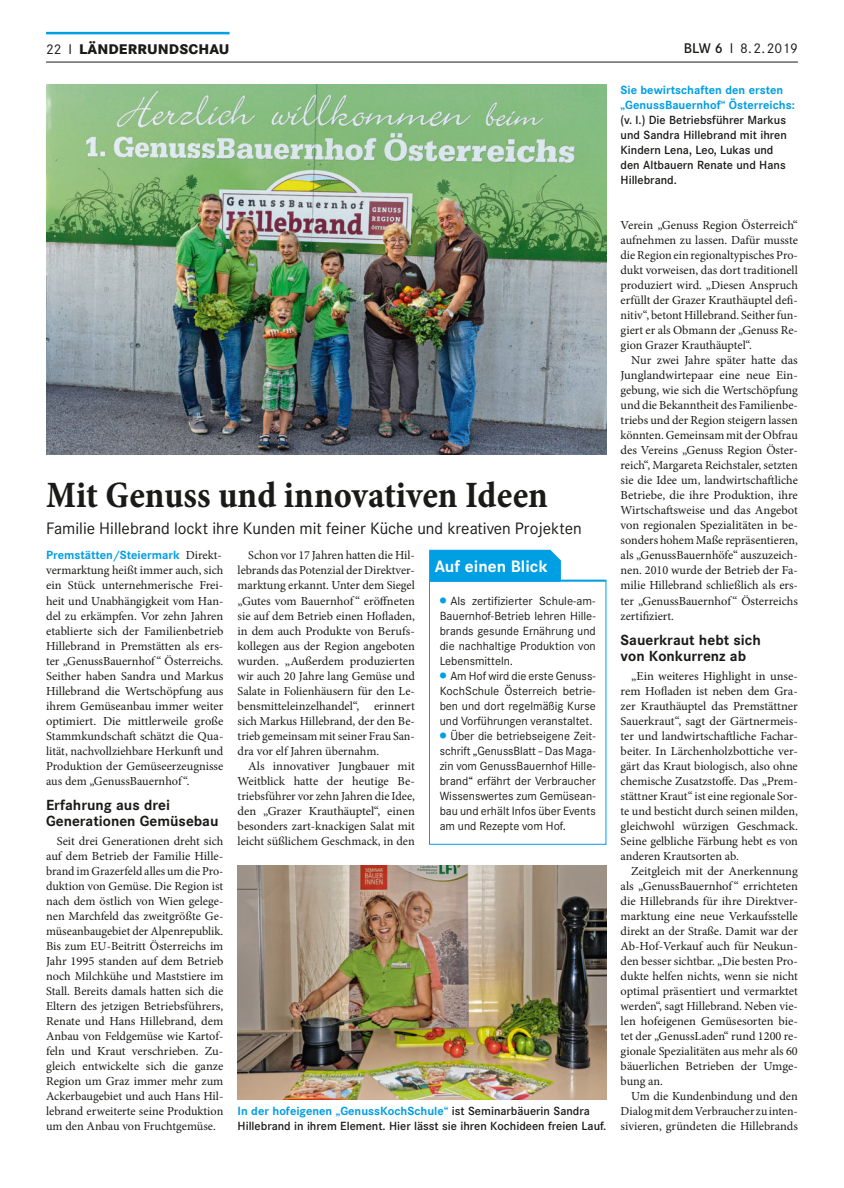
<style>
.page{position:relative;width:844px;height:1188px;background:#fff}
.page>*{position:absolute;margin:0;border:0;box-sizing:border-box;transform-origin:0 0}
.t1{font:37.5px "Minion Pro Bold Cn Capt";color:#1a1a18}
.t2{font:16.25px "Corporate S";color:#1a1a18}
.t3{font:700 16.25px "Corporate S";color:#fff}
.t4{font:700 14.38px/16.2px "Corporate S";color:#1a1a18}
.t5{font:800 13.75px "Corporate S";letter-spacing:.01em;color:#1a1a18}
.t6{font:13.75px "Corporate S";color:#1a1a18}
.t7{font:12.25px/15px "Minion Pro";color:#1a1a18;text-align:justify}
.t8{font:11.62px/15px "Corporate S";color:#1a1a18;text-align:justify}
.t9{font:500 11.62px/15px "Corporate S";color:#1a1a18}
.t10{font:700 11.62px/15px "Corporate S";color:#009ee3}
.s1{font-weight:400}
.s2{font-weight:500}
.s3{font-family:"Minion Pro";font-weight:400;font-size:12.25px;color:#1a1a18}
.s4{font-family:"Universal Std Newswith Comm Pi";font-size:7.5px;color:#009ee3}
.s5{font-weight:700;color:#009ee3}
</style>
<div class="page">
<hr style="left:46px;top:32px;width:183px;height:2px;background:#009ee3">
<hr style="left:46px;top:62px;width:751px;height:1px;background:#1a1a18">
<img style="left:46px;top:84px;width:560px;height:370px">
<img style="left:237px;top:865px;width:369px;height:234px">
<div style="left:429px;top:579px;width:177px;height:265px;border:1px solid #009ee3"></div>
<div style="left:429px;top:549px;width:131px;height:30px;background:#009ee3"></div>
<hr style="left:429px;top:579px;width:177px;height:2px;background:#009ee3">
<p class="t5" style="left:46px;top:40px;width:185px"><span class="s1">22 I</span> LÄNDERRUNDSCHAU</p>
<p class="t6" style="left:683px;top:40px;width:115px"><span class="s2">BLW 6</span> I 8.2.2019</p>
<h1 class="t1" style="left:46px;top:472px;width:503px">Mit Genuss und innovativen Ideen</h1>
<h2 class="t2" style="left:46px;top:519px;width:537px">Familie Hillebrand lockt ihre Kunden mit feiner Küche und kreativen Projekten</h2>
<p class="t10" style="left:46px;top:548px;width:177px">Premstätten/Steiermark <span class="s3">Direkt-</span></p>
<p class="t7" style="left:46px;top:563px;width:179px">vermarktung heißt immer auch, sich ein Stück unternehmerische Frei&shy;heit und Unabhängigkeit vom Han&shy;del zu erkämpfen. Vor zehn Jahren etablierte sich der Familienbetrieb Hillebrand in Premstätten als ers&shy;ter „GenussBauernhof “ Österreichs.<br>Seither haben Sandra und Markus Hillebrand die Wertschöpfung aus ihrem Gemüseanbau immer weiter optimiert. Die mittlerweile große Stammkundschaft schätzt die Qua&shy;lität, nachvollziehbare Herkunft und Produktion der Gemüseerzeugnisse aus dem „GenussBauernhof “.</p>
<p class="t4" style="left:46px;top:796px;width:174px">Erfahrung aus drei<br>Generationen Gemüsebau</p>
<p class="t7" style="left:46px;top:833px;width:179px;text-indent:11px">Seit drei Generationen dreht sich auf dem Betrieb der Familie Hille&shy;brand im Grazerfeld alles um die Pro&shy;duktion von Gemüse. Die Region ist nach dem östlich von Wien gelege&shy;nen Marchfeld das zweitgrößte Ge&shy;müseanbaugebiet der Alpenrepublik.<br>Bis zum EU-Beitritt Österreichs im Jahr 1995 standen auf dem Betrieb noch Milchkühe und Maststiere im Stall. Bereits damals hatten sich die Eltern des jetzigen Betriebsführers, Renate und Hans Hillebrand, dem Anbau von Feldgemüse wie Kartof&shy;feln und Kraut verschrieben. Zu&shy;gleich entwickelte sich die ganze Region um Graz immer mehr zum Ackerbaugebiet und auch Hans Hil&shy;lebrand erweiterte seine Produktion um den Anbau von Fruchtgemüse.</p>
<p class="t7" style="left:237px;top:548px;width:179px;text-indent:11px">Schon vor 17 Jahren hatten die Hil&shy;lebrands das Potenzial der Direktver&shy;marktung erkannt. Unter dem Siegel „Gutes vom Bauernhof “ eröffneten sie auf dem Betrieb einen Hofladen, in dem auch Produkte von Berufs&shy;kollegen aus der Region angeboten wurden. „Außerdem produzierten wir auch 20 Jahre lang Gemüse und Salate in Folienhäusern für den Le&shy;bensmitteleinzelhandel“, erinnert sich Markus Hillebrand, der den Be&shy;trieb gemeinsam mit seiner Frau San&shy;dra vor elf Jahren übernahm.</p>
<p class="t7" style="left:237px;top:758px;width:179px;text-indent:11px">Als innovativer Jungbauer mit Weitblick hatte der heutige Be&shy;triebsführer vor zehn Jahren die Idee, den „Grazer Krauthäuptel“, einen besonders zart-knackigen Salat mit leicht süßlichem Geschmack, in den</p>
<h2 class="t3" style="left:434px;top:556px;width:114px">Auf einen Blick</h2>
<p class="t8" style="left:439px;top:593px;width:157px"><span class="s4">●</span> Als zertifizierter Schule-am-Bauernhof-Betrieb lehren Hille&shy;brands gesunde Ernährung und die nachhaltige Produktion von Lebensmitteln.</p>
<p class="t8" style="left:439px;top:668px;width:157px"><span class="s4">●</span> Am Hof wird die erste Genuss-KochSchule Österreich betrie&shy;ben und dort regelmäßig Kurse und Vorführungen veranstaltet.</p>
<p class="t8" style="left:439px;top:728px;width:157px"><span class="s4">●</span> Über die betriebseigene Zeit&shy;schrift „GenussBlatt – Das Maga&shy;zin vom GenussBauernhof Hille&shy;brand“ erfährt der Verbraucher Wissenswertes zum Gemüsean&shy;bau und erhält Infos über Events am und Rezepte vom Hof.</p>
<p class="t9" style="left:237px;top:1103px;width:370px"><span class="s5">In der hofeigenen „GenussKochSchule“</span> ist Seminarbäuerin Sandra<br>Hillebrand in ihrem Element. Hier lässt sie ihren Kochideen freien Lauf.</p>
<p class="t10" style="left:620px;top:83px;width:176px">Sie bewirtschaften den ersten „GenussBauernhof“ Österreichs:</p>
<p class="t9" style="left:620px;top:113px;width:168px">(v. l.) Die Betriebsführer Markus und Sandra Hillebrand mit ihren<br>Kindern Lena, Leo, Lukas und den Altbauern Renate und Hans<br>Hillebrand.</p>
<p class="t7" style="left:620px;top:218px;width:179px">Verein „Genuss Region Österreich“ aufnehmen zu lassen. Dafür musste die Region ein regionaltypisches Pro&shy;dukt vorweisen, das dort traditionell produziert wird. „Diesen Anspruch erfüllt der Grazer Krauthäuptel defi&shy;nitiv“, betont Hillebrand. Seither fun&shy;giert er als Obmann der „Genuss Re&shy;gion Grazer Krauthäuptel“.</p>
<p class="t7" style="left:620px;top:353px;width:179px;text-indent:11px">Nur zwei Jahre später hatte das Junglandwirtepaar eine neue Ein&shy;gebung, wie sich die Wertschöpfung und die Bekanntheit des Familienbe&shy;triebs und der Region steigern lassen könnten. Gemeinsam mit der Obfrau des Vereins „Genuss Region Öster&shy;reich“, Margareta Reichstaler, setzten sie die Idee um, landwirtschaftliche Betriebe, die ihre Produktion, ihre Wirtschaftsweise und das Angebot von regionalen Spezialitäten in be&shy;sonders hohem Maße repräsentieren, als „GenussBauernhöfe“ auszuzeich&shy;nen. 2010 wurde der Betrieb der Fa&shy;milie Hillebrand schließlich als ers&shy;ter „GenussBauernhof “ Österreichs zertifiziert.</p>
<p class="t4" style="left:620px;top:631px;width:142px">Sauerkraut hebt sich von Konkurrenz ab</p>
<p class="t7" style="left:620px;top:668px;width:179px;text-indent:11px">„Ein weiteres Highlight in unse&shy;rem Hofladen ist neben dem Gra&shy;zer Krauthäuptel das Premstättner Sauerkraut“, sagt der Gärtnermeis&shy;ter und landwirtschaftliche Fachar&shy;beiter. In Lärchenholzbottiche ver&shy;gärt das Kraut biologisch, also ohne chemische Zusatzstoffe. Das „Prem&shy;stättner Kraut“ ist eine regionale Sor&shy;te und besticht durch seinen milden, gleichwohl würzigen Geschmack.<br>Seine gelbliche Färbung hebt es von anderen Krautsorten ab.</p>
<p class="t7" style="left:620px;top:863px;width:179px;text-indent:11px">Zeitgleich mit der Anerkennung als „GenussBauernhof “ errichteten die Hillebrands für ihre Direktver&shy;marktung eine neue Verkaufsstelle direkt an der Straße. Damit war der Ab-Hof-Verkauf auch für Neukun&shy;den besser sichtbar. „Die besten Pro&shy;dukte helfen nichts, wenn sie nicht optimal präsentiert und vermarktet werden“, sagt Hillebrand. Neben vie&shy;len hofeigenen Gemüsesorten bie&shy;tet der „GenussLaden“ rund 1200 re&shy;gionale Spezialitäten aus mehr als 60 bäuerlichen Betrieben der Umge&shy;bung an.</p>
<p class="t7" style="left:620px;top:1088px;width:179px;text-indent:11px">Um die Kundenbindung und den Dialog mit dem Verbraucher zu inten&shy;sivieren, gründeten die Hillebrands</p>
</div>
